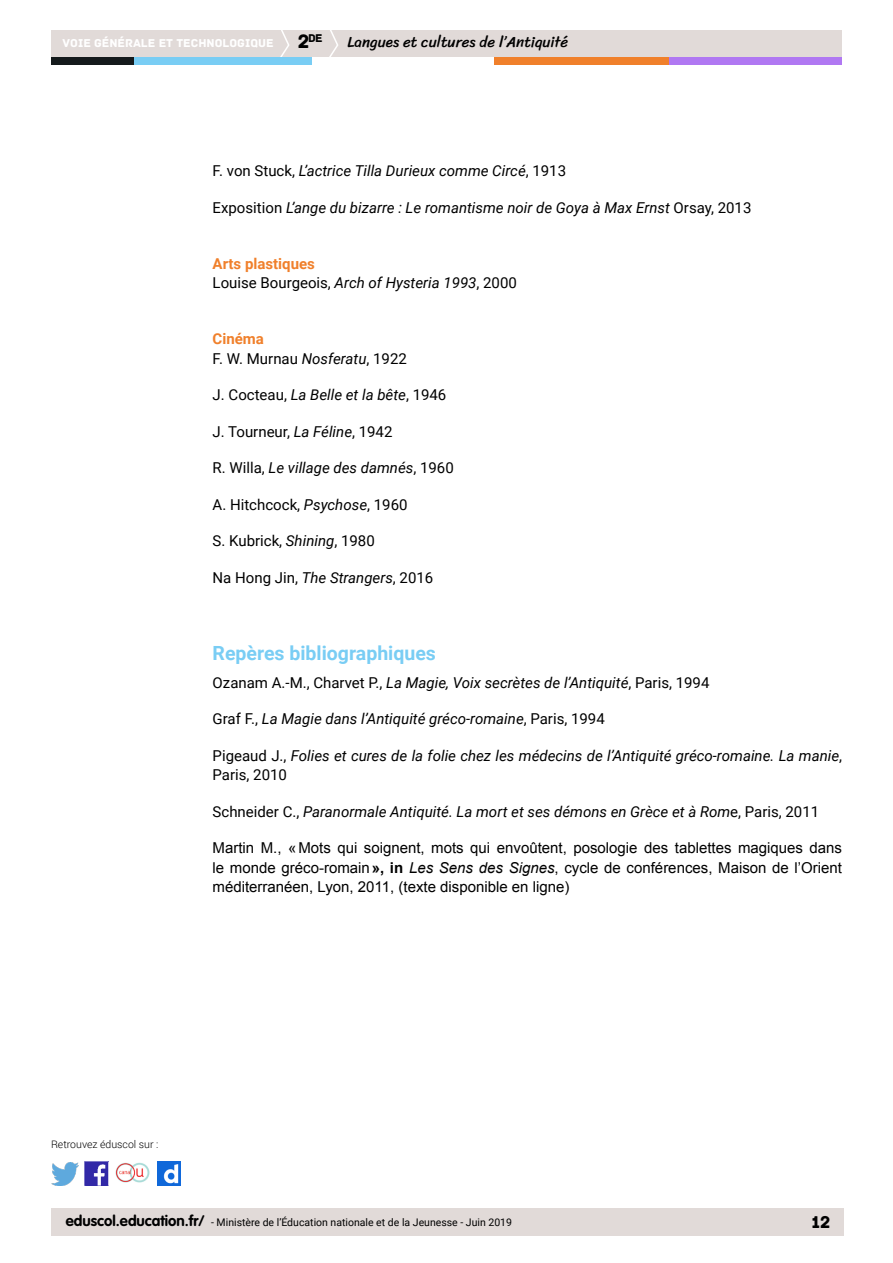
<style>
.page{position:relative;width:893px;height:1263px;background:#fff}
.page>*{position:absolute;margin:0;border:0;box-sizing:border-box;transform-origin:0 0}
.t1{font:700 19.5px "Roboto";color:#79cdf4}
.t2{font:18px "Archive";color:#000}
.t3{font:italic 15px/19.5px "Roboto";color:#000}
.t4{font:15px/19.5px "Roboto";color:#000}
.t5{font:15px/19.5px "Arial";color:#000;text-align:justify}
.t6{font:15px "Sriracha";color:#000}
.t7{font:12px "Archive";color:#fff}
.t8{font:11.85px "Archive";color:#000}
.t9{font:10.5px "Roboto";color:#000}
.t10{font:300 10.5px "Roboto";color:#000}
.s1{font-size:20.4px}
.s2{font-style:normal}
.s3{font-weight:700;color:#f0802b}
.s4{font-style:italic}
.s5{font-weight:700}
.s6{font-family:"VAG Rounded Std";font-weight:700;font-size:15px}
</style>
<div class="page">
<div style="left:51px;top:1209px;width:792px;height:27px;background:#e1dad8"></div>
<img style="left:85px;top:1162px;width:23px;height:23px">
<img style="left:51px;top:1163px;width:28px;height:22px">
<img style="left:158px;top:1162px;width:22px;height:23px">
<img style="left:115px;top:1162px;width:35px;height:21px">
<div style="left:51px;top:30px;width:791px;height:27px;background:#e1dad8"></div>
<svg style="left:280px;top:30px;width:10px;height:27px"></svg>
<svg style="left:329px;top:30px;width:9px;height:27px"></svg>
<div style="left:133px;top:57px;width:179px;height:8px;background:#79cdf4"></div>
<div style="left:51px;top:57px;width:82px;height:8px;background:#141a1c"></div>
<div style="left:667px;top:57px;width:175px;height:8px;background:#b078f2"></div>
<div style="left:494px;top:57px;width:175px;height:8px;background:#f0802b"></div>
<p class="t8" style="left:298px;top:31px;width:27px"><span class="s1">2</span>de</p>
<p class="t7" style="left:63px;top:36px;width:212px">VOIE GÉNÉRALE ET TECHNOLOGIQUE</p>
<p class="t6" style="left:348px;top:33px;width:222px">Langues et cultures de l’Antiquité</p>
<p class="t3" style="left:213px;top:160px;width:355px"><span class="s2">F. von Stuck,</span> L’actrice Tilla Durieux comme Circé<span class="s2">, 1913</span></p>
<p class="t3" style="left:213px;top:197px;width:540px"><span class="s2">Exposition</span> L’ange du bizarre : Le romantisme noir de Goya à Max Ernst <span class="s2">Orsay, 2013</span></p>
<p class="t4" style="left:213px;top:253px;width:306px"><span class="s3">Arts plastiques<br></span>Louise Bourgeois, <span class="s4">Arch of Hysteria 1993</span>, 2000</p>
<p class="t4" style="left:213px;top:328px;width:196px"><span class="s3">Cinéma<br></span>F. W. Murnau <span class="s4">Nosferatu</span>, 1922</p>
<p class="t4" style="left:213px;top:384px;width:235px">J. Cocteau, <span class="s4">La Belle et la bête</span>, 1946</p>
<p class="t4" style="left:213px;top:421px;width:181px">J. Tourneur, <span class="s4">La Féline</span>, 1942</p>
<p class="t3" style="left:213px;top:457px;width:243px"><span class="s2">R. Willa,</span> Le village des damnés<span class="s2">, 1960</span></p>
<p class="t4" style="left:213px;top:494px;width:196px">A. Hitchcock, <span class="s4">Psychose</span>, 1960</p>
<p class="t4" style="left:213px;top:530px;width:164px">S. Kubrick, <span class="s4">Shining</span>, 1980</p>
<p class="t4" style="left:213px;top:567px;width:222px">Na Hong Jin, <span class="s4">The Strangers</span>, 2016</p>
<h1 class="t1" style="left:213px;top:639px;width:225px">Repères bibliographiques</h1>
<p class="t4" style="left:213px;top:672px;width:498px">Ozanam A.-M., Charvet P., <span class="s4">La Magie, Voix secrètes de l’Antiquité</span>, Paris, 1994</p>
<p class="t3" style="left:213px;top:708px;width:394px"><span class="s2">Graf F.,</span> La Magie dans l’Antiquité gréco-romaine<span class="s2">, Paris, 1994</span></p>
<p class="t3" style="left:213px;top:745px;width:631px"><span class="s2">Pigeaud J.,</span> Folies et cures de la folie chez les médecins de l’Antiquité gréco-romaine. La manie<span class="s2">,<br>Paris, 2010</span></p>
<p class="t3" style="left:213px;top:801px;width:608px"><span class="s2">Schneider C.,</span> Paranormale Antiquité. La mort et ses démons en Grèce et à Rom<span class="s2">e, Paris, 2011</span></p>
<p class="t5" style="left:213px;top:838px;width:631px">Martin M., «Mots qui soignent, mots qui envoûtent, posologie des tablettes magiques dans le monde gréco-romain<span class="s5">», in</span> <span class="s4">Les Sens des Signes</span>, cycle de conférences, Maison de l’Orient méditerranéen, Lyon, 2011, (texte disponible en ligne)</p>
<p class="t10" style="left:51px;top:1137px;width:109px">Retrouvez éduscol sur :</p>
<p class="t9" style="left:66px;top:1215px;width:448px"><span class="s6">eduscol.education.fr/</span> - Ministère de l’Éducation nationale et de la Jeunesse - Juin 2019</p>
<p class="t2" style="left:811px;top:1211px;width:20px">12</p>
</div>
